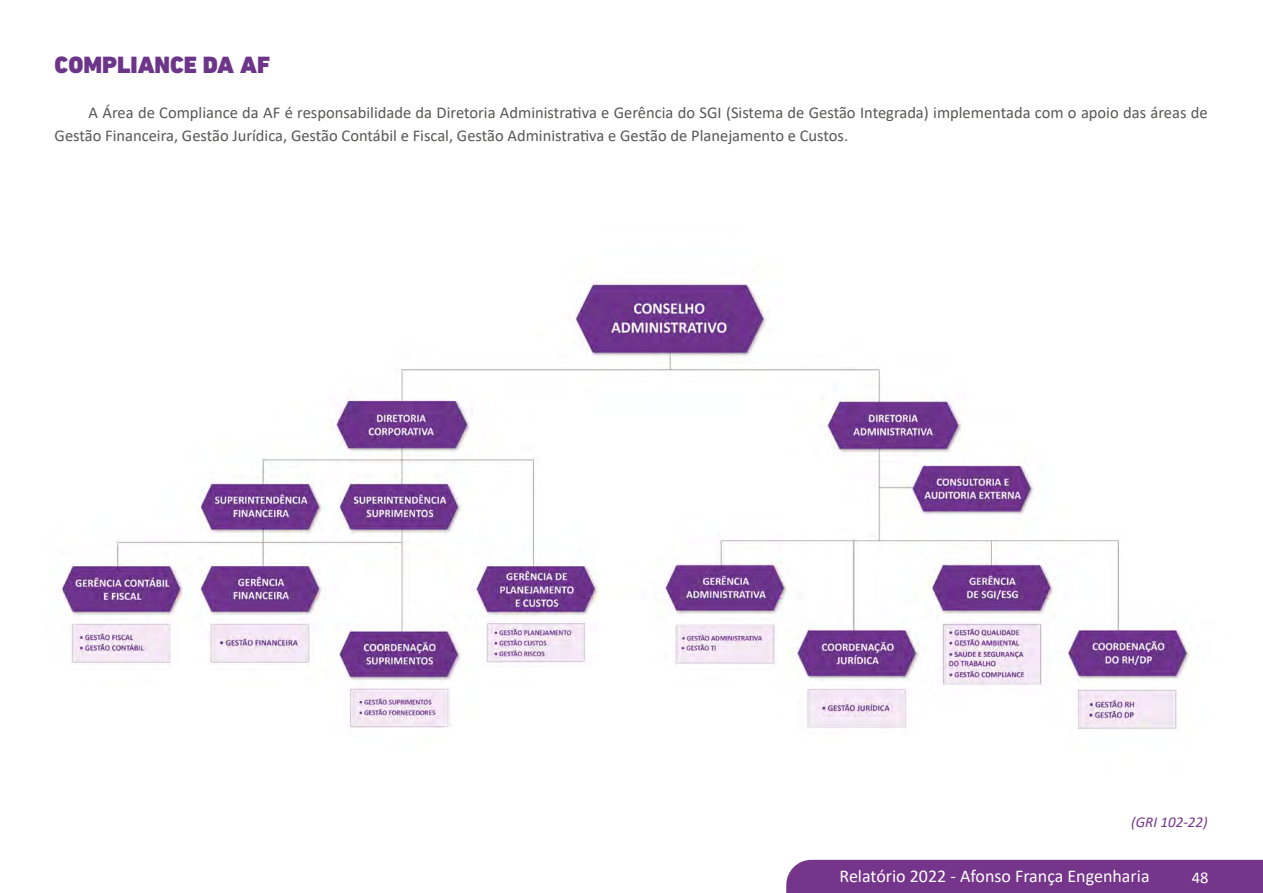
<style>
.page{position:relative;width:1263px;height:893px;background:#fff}
.page>*{position:absolute;margin:0;border:0;box-sizing:border-box;transform-origin:0 0}
.t1{font:900 24px "DIN Next LT Pro";color:#6c358a}
.t2{font:18px "Calibri";color:#fff}
.t3{font:16.5px/22.5px "Calibri";color:#575756}
.t4{font:16.5px "Calibri";color:#fff}
.t5{font:italic 15px "Calibri";color:#73358a}
</style>
<div class="page">
<img style="left:59px;top:282px;width:1131px;height:447px">
<div style="left:786px;top:860px;width:477px;height:33px;background:#74358b"></div>
<h1 class="t1" style="left:55px;top:51px;width:217px">COMPLIANCE DA AF</h1>
<p class="t3" style="left:55px;top:101px;width:1154px;text-indent:34px">A Área de Compliance da AF é responsabilidade da Diretoria Administrativa e Gerência do SGI (Sistema de Gestão Integrada) implementada com o apoio das áreas de<br>Gestão Financeira, Gestão Jurídica, Gestão Contábil e Fiscal, Gestão Administrativa e Gestão de Planejamento e Custos.</p>
<p class="t5" style="left:1131px;top:812px;width:78px">(GRI 102-22)</p>
<p class="t2" style="left:839px;top:864px;width:312px">Relatório 2022 - Afonso França Engenharia</p>
<p class="t4" style="left:1192px;top:866px;width:18px">48</p>
</div>
